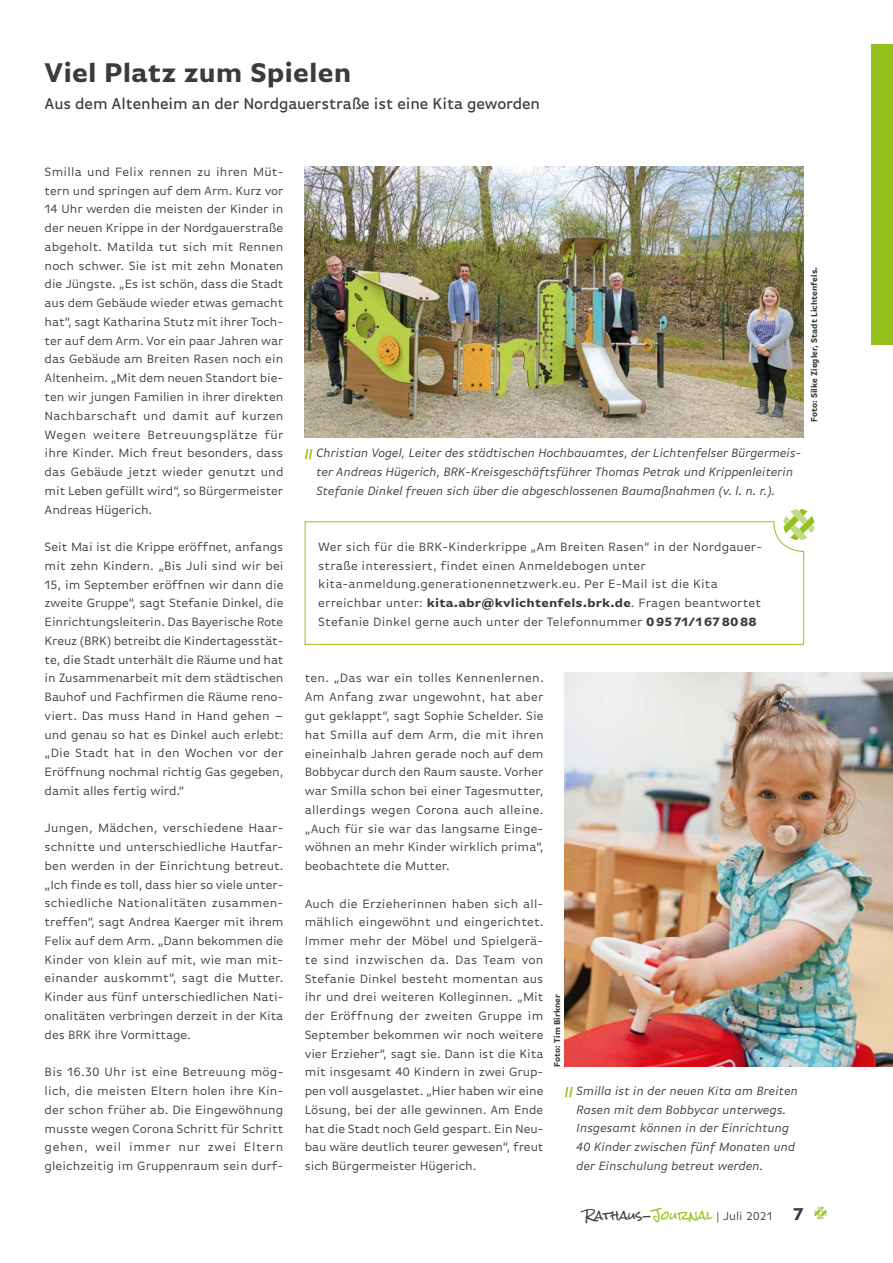
<style>
.page{position:relative;width:893px;height:1263px;background:#fff}
.page>*{position:absolute;margin:0;border:0;box-sizing:border-box;transform-origin:0 0}
.t1{font:700 28.5px "Basic Gothic Pro";color:#3b3b3a;scale:.95 1}
.t2{font:500 16.5px "Basic Gothic Pro";letter-spacing:-.01em;color:#3b3b3a;scale:.95 1}
.t3{font:12.75px/18.8px "Basic Gothic Pro";color:#3b3b3a;text-align:justify}
.t4{font:italic 12.75px/18.8px "Basic Gothic Pro";letter-spacing:-.005em;color:#3b3b3a}
.t5{font:12px "Basic Gothic Pro";color:#3b3b3a}
.t6{font:700 9px "Basic Gothic Pro";color:#3b3b3a;scale:.9 1}
.s1{font-weight:700;font-size:12px;color:#94c11c}
.s2{font-weight:700}
.s3{font-family:"Rock Salt"}
.s4{font-family:"Rock Salt";color:#94c11c}
.s5{font-weight:700;font-size:18px}
</style>
<div class="page">
<svg style="left:814px;top:1207px;width:13px;height:12px"></svg>
<div style="left:872px;top:45px;width:21px;height:300px;background:#94c11c"></div>
<svg style="left:783px;top:509px;width:31px;height:31px"></svg>
<svg style="left:304px;top:521px;width:500px;height:124px"></svg>
<img style="left:305px;top:167px;width:499px;height:271px">
<img style="left:565px;top:673px;width:328px;height:393px">
<h1 class="t1" style="left:45px;top:56px;width:324px">Viel Platz zum Spielen</h1>
<p class="t2" style="left:45px;top:94px;width:523px">Aus dem Altenheim an der Nordgauerstraße ist eine Kita geworden</p>
<p class="t3" style="left:45px;top:162px;width:240px">Smilla und Felix rennen zu ihren Müt&shy;tern und springen auf dem Arm. Kurz vor 14 Uhr werden die meisten der Kinder in der neuen Krippe in der Nordgauerstraße abgeholt. Matilda tut sich mit Rennen noch schwer. Sie ist mit zehn Monaten die Jüngste. „Es ist schön, dass die Stadt aus dem Gebäude wieder etwas gemacht hat“, sagt Katharina Stutz mit ihrer Toch&shy;ter auf dem Arm. Vor ein paar Jahren war das Gebäude am Breiten Rasen noch ein Altenheim. „Mit dem neuen Standort bie&shy;ten wir jungen Familien in ihrer direkten Nachbarschaft und damit auf kurzen Wegen weitere Betreuungsplätze für ihre Kinder. Mich freut besonders, dass das Gebäude jetzt wieder genutzt und mit Leben gefüllt wird“, so Bürgermeister Andreas Hügerich.</p>
<p class="t3" style="left:45px;top:537px;width:240px">Seit Mai ist die Krippe eröffnet, anfangs mit zehn Kindern. „Bis Juli sind wir bei 15, im September eröffnen wir dann die zweite Gruppe“, sagt Stefanie Dinkel, die Einrichtungsleiterin. Das Bayerische Rote Kreuz (BRK) betreibt die Kindertagesstät&shy;te, die Stadt unterhält die Räume und hat in Zusammenarbeit mit dem städtischen Bauhof und Fachfirmen die Räume reno&shy;viert. Das muss Hand in Hand gehen – und genau so hat es Dinkel auch erlebt: „Die Stadt hat in den Wochen vor der Eröffnung nochmal richtig Gas gegeben, damit alles fertig wird.“</p>
<p class="t3" style="left:45px;top:819px;width:240px">Jungen, Mädchen, verschiedene Haar&shy;schnitte und unterschiedliche Hautfar&shy;ben werden in der Einrichtung betreut. „Ich finde es toll, dass hier so viele unter&shy;schiedliche Nationalitäten zusammen&shy;treffen“, sagt Andrea Kaerger mit ihrem Felix auf dem Arm. „Dann bekommen die Kinder von klein auf mit, wie man mit&shy;einander auskommt“, sagt die Mutter.<br>Kinder aus fünf unterschiedlichen Nati&shy;onalitäten verbringen derzeit in der Kita des BRK ihre Vormittage.</p>
<p class="t3" style="left:45px;top:1062px;width:240px">Bis 16.30 Uhr ist eine Betreuung mög&shy;lich, die meisten Eltern holen ihre Kin&shy;der schon früher ab. Die Eingewöhnung musste wegen Corona Schritt für Schritt gehen, weil immer nur zwei Eltern gleichzeitig im Gruppenraum sein durf-</p>
<p class="t6" style="left:809px;top:422px;width:174px;rotate:-90deg">Foto: Silke Ziegler, Stadt Lichtenfels.</p>
<p class="t4" style="left:316px;top:444px;width:487px;text-indent:-12px"><span class="s1">||</span> Christian Vogel, Leiter des städtischen Hochbauamtes, der Lichtenfelser Bürgermeis&shy;ter Andreas Hügerich, BRK-Kreisgeschäftsführer Thomas Petrak und Krippenleiterin<br>Stefanie Dinkel freuen sich über die abgeschlossenen Baumaßnahmen (v. l. n. r.).</p>
<p class="t3" style="left:318px;top:537px;width:446px;text-align:left">Wer sich für die BRK-Kinderkrippe „Am Breiten Rasen“ in der Nordgauer&shy;straße interessiert, findet einen Anmeldebogen unter kita-anmeldung.generationennetzwerk.eu. Per E-Mail ist die Kita erreichbar unter: <span class="s2">kita.abr@kvlichtenfels.brk.de</span>. Fragen beantwortet Stefanie Dinkel gerne auch unter der Telefonnummer <span class="s2">09571/1678088</span></p>
<p class="t3" style="left:305px;top:669px;width:240px">ten. „Das war ein tolles Kennenlernen.<br>Am Anfang zwar ungewohnt, hat aber gut geklappt“, sagt Sophie Schelder. Sie hat Smilla auf dem Arm, die mit ihren eineinhalb Jahren gerade noch auf dem Bobbycar durch den Raum sauste. Vorher war Smilla schon bei einer Tagesmutter, allerdings wegen Corona auch alleine. „Auch für sie war das langsame Einge&shy;wöhnen an mehr Kinder wirklich prima“, beobachtete die Mutter.</p>
<p class="t3" style="left:305px;top:894px;width:240px">Auch die Erzieherinnen haben sich all&shy;mählich eingewöhnt und eingerichtet.<br>Immer mehr der Möbel und Spielgerä&shy;te sind inzwischen da. Das Team von Stefanie Dinkel besteht momentan aus ihr und drei weiteren Kolleginnen. „Mit der Eröffnung der zweiten Gruppe im September bekommen wir noch weitere vier Erzieher“, sagt sie. Dann ist die Kita mit insgesamt 40 Kindern in zwei Grup&shy;pen voll ausgelastet. „Hier haben wir eine Lösung, bei der alle gewinnen. Am Ende hat die Stadt noch Geld gespart. Ein Neu&shy;bau wäre deutlich teurer gewesen“, freut sich Bürgermeister Hügerich.</p>
<p class="t6" style="left:552px;top:1066px;width:82px;rotate:-90deg">Foto: Tim Birkner</p>
<p class="t4" style="left:577px;top:1081px;width:223px;text-indent:-12px"><span class="s1">||</span> Smilla ist in der neuen Kita am Breiten Rasen mit dem Bobbycar unterwegs.<br>Insgesamt können in der Einrichtung 40 Kinder zwischen fünf Monaten und der Einschulung betreut werden.</p>
<p class="t5" style="left:584px;top:1209px;width:221px"><span class="s3">Rathaus-</span><span class="s4">Journal</span> | Juli 2021 <span class="s5">7</span></p>
</div>
